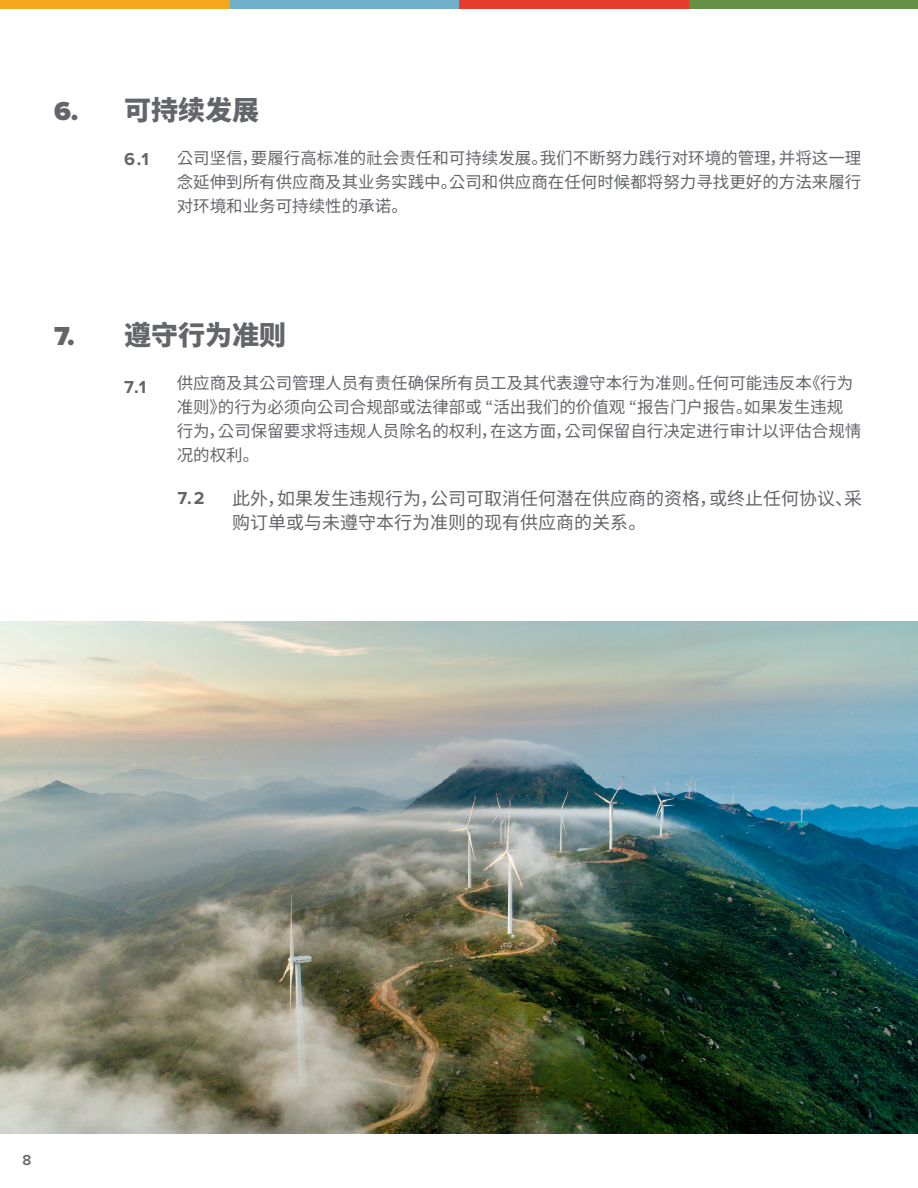
<style>
.page{position:relative;width:918px;height:1188px;background:#fff}
.page>*{position:absolute;margin:0;border:0;box-sizing:border-box;transform-origin:0 0}
.t1{font:900 27px "Noto Sans CJ Ksc";color:#64656a}
.t2{font:900 27px "Proxima Nova";color:#64656a}
.t3{font:18px/24px "Noto Sans CJ Ksc";color:#64656a}
.t4{font:700 18px "Proxima Nova";color:#64656a}
.t5{font:16.5px/24px "Noto Sans CJ Kkr";color:#64656a;text-align:justify}
.t6{font:600 15px "Proxima Nova";color:#64656a}
</style>
<div class="page">
<img style="left:0;top:621px;width:918px;height:513px">
<div style="left:689px;top:0;width:229px;height:8px;background:#669046"></div>
<div style="left:459px;top:0;width:230px;height:9px;background:#e73b2e"></div>
<div style="left:230px;top:0;width:229px;height:8px;background:#6fb0c8"></div>
<div style="left:0;top:0;width:230px;height:9px;background:#f5a81c"></div>
<p class="t2" style="left:54px;top:90px;width:26px">6.</p>
<p class="t2" style="left:54px;top:316px;width:22px">7.</p>
<p class="t1" style="left:124px;top:95px;width:136px">可持续发展</p>
<p class="t5" style="left:177px;top:146px;width:686px">公司坚信，要履行高标准的社会责任和可持续发展。我们不断努力践行对环境的管理，并将这一理念延伸到所有供应商及其业务实践中。公司和供应商在任何时候都将努力寻找更好的方法来履行对环境和业务可持续性的承诺。</p>
<p class="t4" style="left:124px;top:145px;width:26px">6.1</p>
<p class="t1" style="left:124px;top:320px;width:163px">遵守行为准则</p>
<p class="t5" style="left:177px;top:371px;width:686px;text-align:left">供应商及其公司管理人员有责任确保所有员工及其代表遵守本行为准则。任何可能违反本《行为准则》的行为必须向公司合规部或法律部或 “活出我们的价值观 “报告门户报告。如果发生违规行为，公司保留要求将违规人员除名的权利，在这方面，公司保留自行决定进行审计以评估合规情况的权利。</p>
<p class="t3" style="left:232px;top:487px;width:631px">此外，如果发生违规行为，公司可取消任何潜在供应商的资格，或终止任何协议、采购订单或与未遵守本行为准则的现有供应商的关系。</p>
<p class="t4" style="left:124px;top:373px;width:23px">7.1</p>
<p class="t4" style="left:177px;top:485px;width:29px">7.2</p>
<p class="t6" style="left:23px;top:1148px;width:10px">8</p>
</div>
